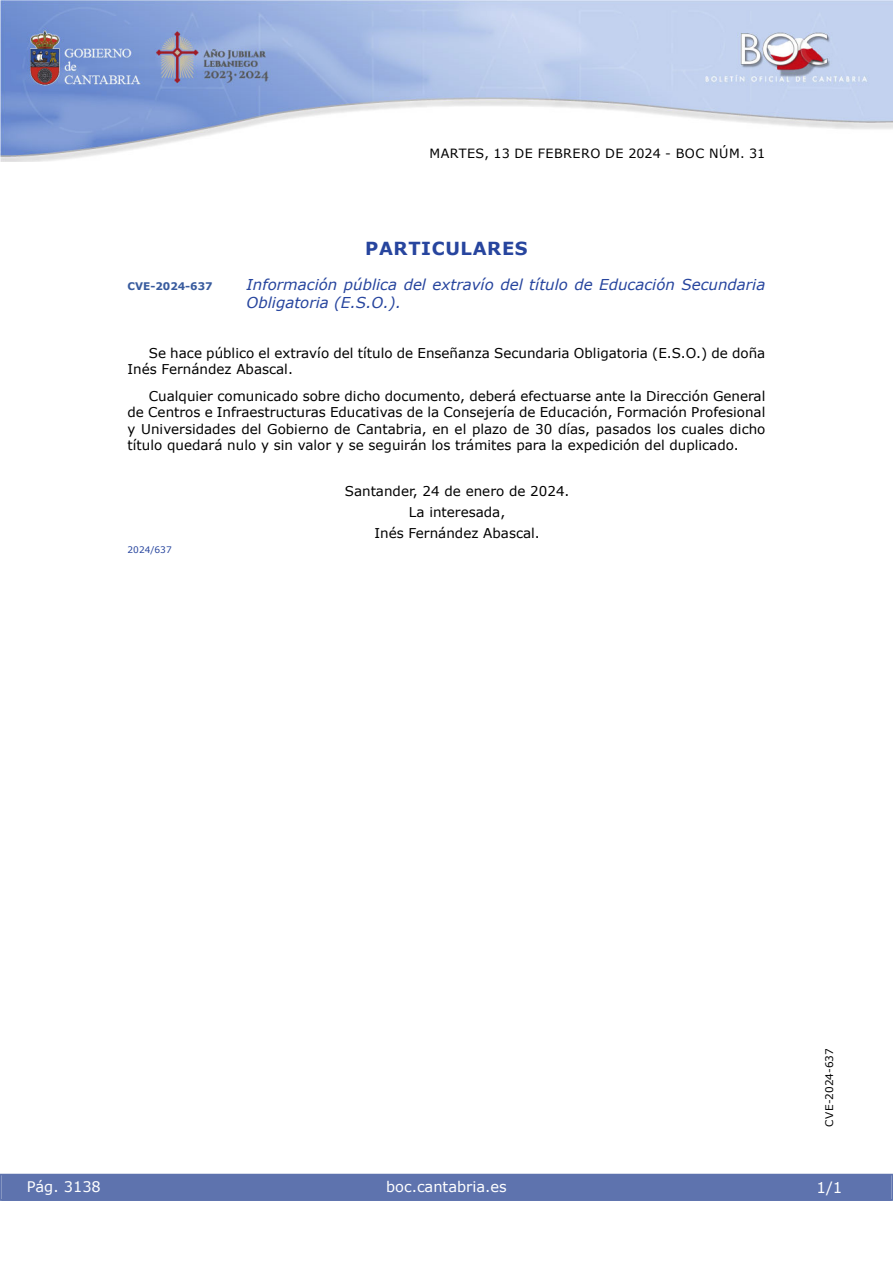
<style>
.page{position:relative;width:893px;height:1263px;background:#fff}
.page>*{position:absolute;margin:0;border:0;box-sizing:border-box;transform-origin:0 0}
.emisor_text2{font:700 18px "Verdana";letter-spacing:.035em;color:#27459e}
.Titulo_text{font:italic 15px/18px "Verdana";color:#27459e}
.t1{font:15px "Verdana";color:#fff}
.t2{font:14.55px "Verdana";color:#fff}
.inicio_de_parrafo{font:13.5px/16.2px "Verdana";color:#000}
.center{font:13.5px "Verdana";color:#000}
.t3{font:12.75px "Verdana";letter-spacing:.035em;color:#000}
.t4{font:10.5px "Verdana";color:#000}
.Titulo_text-2{font:700 10.5px "Verdana";color:#385b9e}
.numero_exp{font:9px "Verdana";color:#27459e}
</style>
<div class="page">
<img style="left:0;top:0;width:893px;height:161px">
<div style="left:1px;top:1174px;width:890px;height:27px;background:#5e73ae"></div>
<p class="t3" style="left:429px;top:144px;width:337px">MARTES, 13 DE FEBRERO DE 2024 - BOC NÚM. 31</p>
<p class="emisor_text2" style="left:365px;top:236px;width:164px">PARTICULARES</p>
<p class="Titulo_text-2" style="left:128px;top:279px;width:87px">CVE-2024-637</p>
<p class="Titulo_text" style="left:247px;top:275px;width:520px">Información pública del extravío del título de Educación Secundaria<br>Obligatoria (E.S.O.).</p>
<p class="inicio_de_parrafo" style="left:128px;top:345px;width:639px;text-indent:21px">Se hace público el extravío del título de Enseñanza Secundaria Obligatoria (E.S.O.) de doña<br>Inés Fernández Abascal.</p>
<p class="inicio_de_parrafo" style="left:128px;top:388px;width:639px;text-align:justify;text-indent:21px">Cualquier comunicado sobre dicho documento, deberá efectuarse ante la Dirección General de Centros e Infraestructuras Educativas de la Consejería de Educación, Formación Profesional y Universidades del Gobierno de Cantabria, en el plazo de 30 días, pasados los cuales dicho título quedará nulo y sin valor y se seguirán los trámites para la expedición del duplicado.</p>
<p class="center" style="left:345px;top:482px;width:226px">Santander, 24 de enero de 2024.</p>
<p class="center" style="left:409px;top:503px;width:98px">La interesada,</p>
<p class="center" style="left:374px;top:524px;width:167px">Inés Fernández Abascal.</p>
<p class="numero_exp" style="left:128px;top:544px;width:46px">2024/637</p>
<p class="t2" style="left:27px;top:1177px;width:76px">Pág. 3138</p>
<p class="t2" style="left:386px;top:1177px;width:122px">boc.cantabria.es</p>
<p class="t4" style="left:822px;top:1126px;width:80px;rotate:-90deg">CVE-2024-637</p>
<p class="t1" style="left:816px;top:1177px;width:27px">1/1</p>
</div>
